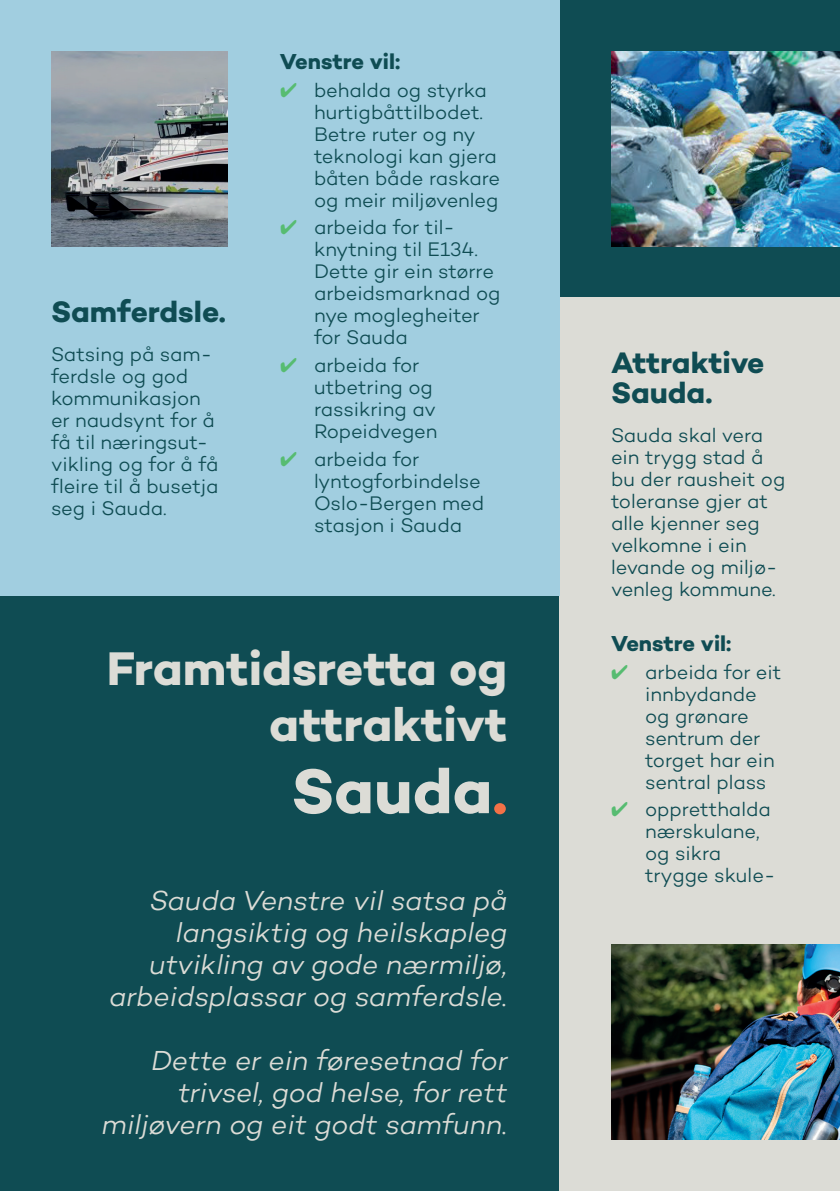
<style>
.page{position:relative;width:840px;height:1191px;background:#fff}
.page>*{position:absolute;margin:0;border:0;box-sizing:border-box;transform-origin:0 0}
.t1{font:700 64px "Campton";letter-spacing:-.005em;color:#dcdcd6}
.t2{font:700 48px/56px "Campton";letter-spacing:-.005em;color:#dcdcd6;text-align:right}
.t3{font:700 30px/30px "Campton";letter-spacing:-.005em;color:#0f4c53}
.t4{font:italic 300 28px/32px "Campton";letter-spacing:-.005em;color:#dcdcd6;text-align:right}
.t5{font:700 22px "Campton";color:#0f4c53}
.t6{font:300 20px/22px "Campton";letter-spacing:-.005em;color:#0f4c53}
.s1{color:#57bc71}
.s2{color:#f37147}
</style>
<div class="page">
<div style="left:559px;top:0;width:280px;height:298px;background:#0f4c53"></div>
<div style="left:0;top:595px;width:559px;height:596px;background:#0f4c53"></div>
<div style="left:559px;top:298px;width:280px;height:893px;background:#dcdcd6"></div>
<div style="left:0;top:0;width:559px;height:595px;background:#a1cee0"></div>
<img style="left:51px;top:51px;width:176px;height:195px">
<img style="left:611px;top:944px;width:228px;height:195px">
<img style="left:611px;top:51px;width:228px;height:195px">
<h3 class="t3" style="left:51px;top:296px;width:176px">Samferdsle.</h3>
<p class="t6" style="left:51px;top:343px;width:169px">Satsing på sam&shy;ferdsle og god kommunikasjon er naudsynt for å få til næringsut&shy;vikling og for å få fleire til å busetja seg i Sauda.</p>
<p class="t5" style="left:280px;top:47px;width:122px">Venstre vil:</p>
<p class="t6" style="left:314px;top:78px;width:188px;text-indent:-34px"><span class="s1">✔</span> behalda og styrka hurtigbåttilbodet.<br>Betre ruter og ny teknologi kan gjera båten både raskare og meir miljøvenleg</p>
<p class="t6" style="left:314px;top:216px;width:188px;text-indent:-34px"><span class="s1">✔</span> arbeida for til&shy;knytning til E134.<br>Dette gir ein større arbeidsmarknad og nye moglegheiter for Sauda</p>
<p class="t6" style="left:314px;top:354px;width:125px;text-indent:-34px"><span class="s1">✔</span> arbeida for utbetring og rassikring av<br>Ropeidvegen</p>
<p class="t6" style="left:314px;top:447px;width:171px;text-indent:-34px"><span class="s1">✔</span> arbeida for lyntogforbindelse<br>Oslo-Bergen med stasjon i Sauda</p>
<h2 class="t2" style="left:107px;top:640px;width:402px">Framtidsretta og attraktivt</h2>
<h1 class="t1" style="left:291px;top:750px;width:217px">Sauda<span class="s2">.</span></h1>
<h3 class="t4" style="left:109px;top:884px;width:399px">Sauda Venstre vil satsa på langsiktig og heilskapleg utvikling av gode nærmiljø, arbeidsplassar og samferdsle.</h3>
<h3 class="t4" style="left:102px;top:1044px;width:407px">Dette er ein føresetnad for trivsel, god helse, for rett miljøvern og eit godt samfunn.</h3>
<h3 class="t3" style="left:610px;top:347px;width:155px">Attraktive<br>Sauda.</h3>
<p class="t6" style="left:610px;top:424px;width:176px">Sauda skal vera ein trygg stad å bu der rausheit og toleranse gjer at alle kjenner seg velkomne i ein levande og miljø&shy;venleg kommune.</p>
<p class="t5" style="left:610px;top:629px;width:122px">Venstre vil:</p>
<p class="t6" style="left:644px;top:660px;width:138px;text-indent:-34px"><span class="s1">✔</span> arbeida for eit innbydande og grønare sentrum der torget har ein sentral plass</p>
<p class="t6" style="left:644px;top:798px;width:132px;text-indent:-34px"><span class="s1">✔</span> oppretthalda nærskulane, og sikra trygge skule-</p>
</div>
